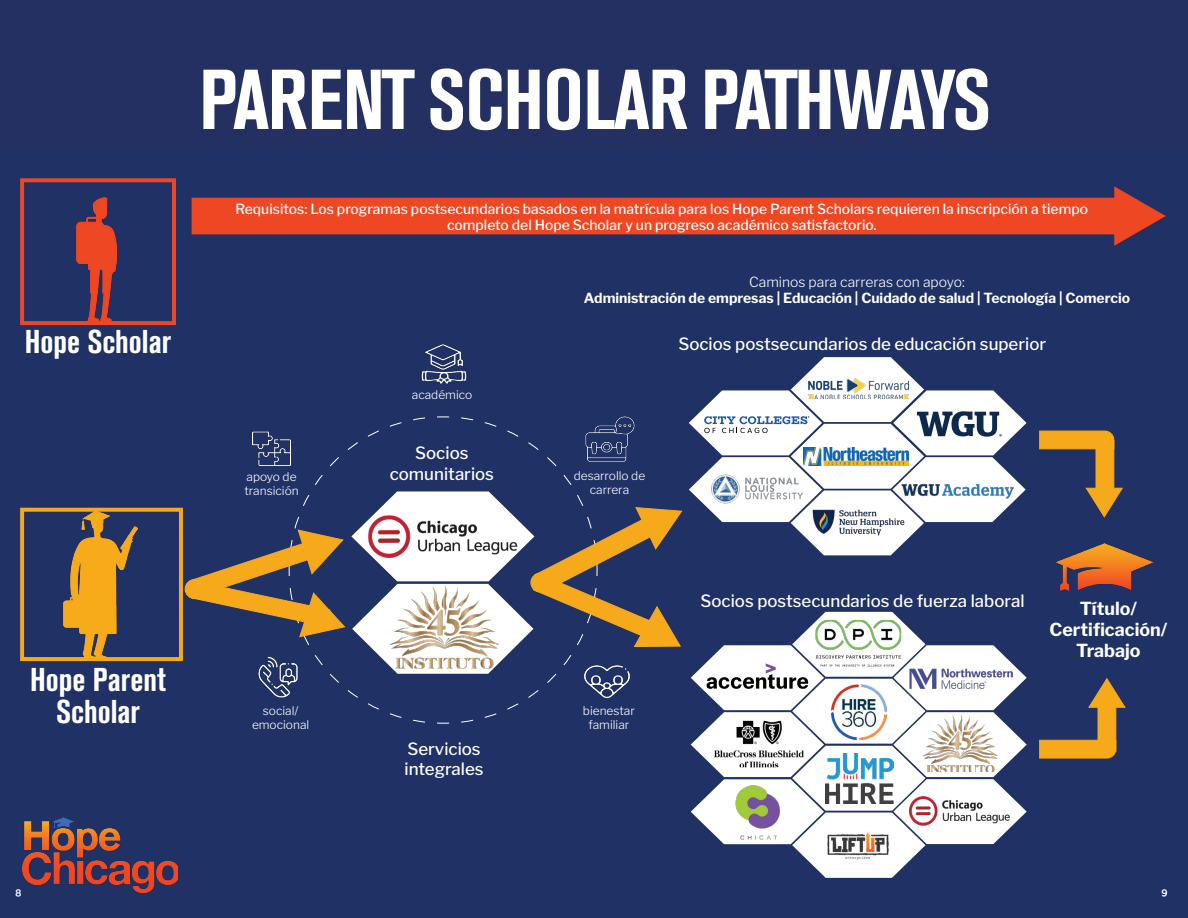
<style>
.page{position:relative;width:1188px;height:918px;background:#fff}
.page>*{position:absolute;margin:0;border:0;box-sizing:border-box;transform-origin:0 0}
.t1{font:84px "Akzidenz Grotesk Pro Bold Cn UFC";letter-spacing:-.02em;color:#fff}
.t2{font:32.7px/32.2px "Akzidenz Grotesk Pro Bold Cn UFC";color:#fff;text-align:center}
.t3{font:500 18px "Gotham";color:#fff}
.t4{font:700 17.85px/20.9px "Libre Franklin";color:#fff;text-align:center}
.t5{font:500 16.8px/20.2px "Libre Franklin";color:#fff;text-align:center}
.t6{font:500 13.95px/16.6px "Libre Franklin";color:#fff;text-align:center}
.t7{font:700 13.95px "Libre Franklin";color:#fff}
.t8{font:300 13.95px "Libre Franklin";color:#fff}
.t9{font:300 11.85px/14.2px "Libre Franklin";color:#fff;text-align:center}
</style>
<div class="page">
<div style="left:0;top:150px;width:1188px;height:768px;background:#1f3165"></div>
<img style="left:76px;top:198px;width:45px;height:122px">
<div style="left:20px;top:178px;width:156px;height:147px;border:4px solid #ed4723"></div>
<img style="left:64px;top:513px;width:74px;height:143px">
<div style="left:20px;top:508px;width:163px;height:153px;border:4px solid #f6aa1b"></div>
<svg style="left:689px;top:357px;width:338px;height:198px"></svg>
<img style="left:803px;top:447px;width:105px;height:18px">
<svg style="left:1114px;top:186px;width:52px;height:61px;background:#70394a"></svg>
<img style="left:1055px;top:543px;width:98px;height:48px">
<svg style="left:1039px;top:430px;width:85px;height:88px;background:#6b5c4a"></svg>
<svg style="left:1039px;top:677px;width:88px;height:82px;background:#6c5c4a"></svg>
<img style="left:23px;top:817px;width:155px;height:75px">
<img style="left:419px;top:338px;width:50px;height:47px">
<img style="left:574px;top:409px;width:71px;height:7px">
<div style="left:185px;top:580px;width:19px;height:18px;background:#f6aa1b;border-radius:50%"></div>
<div style="left:185px;top:579px;width:19px;height:20px;border:1px solid #f6aa1b;border-radius:50%"></div>
<svg style="left:191px;top:416px;width:492px;height:308px;background:#535a74"></svg>
<svg style="left:691px;top:612px;width:336px;height:266px"></svg>
<div style="left:192px;top:198px;width:935px;height:36px;background:#ed4723"></div>
<div style="left:0;top:0;width:1188px;height:150px;background:#233061"></div>
<h1 class="t1" style="left:199px;top:46px;width:793px">PARENT SCHOLAR PATHWAYS</h1>
<p class="t6" style="left:236px;top:199px;width:854px">Requisitos: Los programas postsecundarios basados en la matrícula para los Hope Parent Scholars requieren la inscripción a tiempo completo del Hope Scholar y un progreso académico satisfactorio.</p>
<h2 class="t2" style="left:25px;top:325px;width:148px">Hope Scholar</h2>
<h2 class="t2" style="left:30px;top:663px;width:137px">Hope Parent<br>Scholar</h2>
<p class="t8" style="left:749px;top:271px;width:217px">Caminos para carreras con apoyo:</p>
<p class="t7" style="left:584px;top:287px;width:548px">Administración de empresas | Educación | Cuidado de salud | Tecnología | Comercio</p>
<p class="t9" style="left:412px;top:386px;width:62px">académico</p>
<p class="t5" style="left:390px;top:442px;width:106px">Socios comunitarios</p>
<p class="t9" style="left:244px;top:468px;width:56px;text-align:left">apoyo de transición</p>
<p class="t9" style="left:574px;top:467px;width:73px">desarrollo de carrera</p>
<p class="t5" style="left:678px;top:333px;width:369px">Socios postsecundarios de educación superior</p>
<p class="t9" style="left:252px;top:703px;width:59px">social/ emocional</p>
<p class="t5" style="left:405px;top:737px;width:81px;text-align:left">Servicios integrales</p>
<p class="t9" style="left:583px;top:703px;width:53px">bienestar familiar</p>
<p class="t5" style="left:700px;top:589px;width:326px">Socios postsecundarios de fuerza laboral</p>
<p class="t4" style="left:1050px;top:596px;width:119px">Título/<br>Certificación/<br>Trabajo</p>
<p class="t3" style="left:15px;top:886px;width:9px">8</p>
<p class="t3" style="left:1161px;top:886px;width:9px">9</p>
</div>
